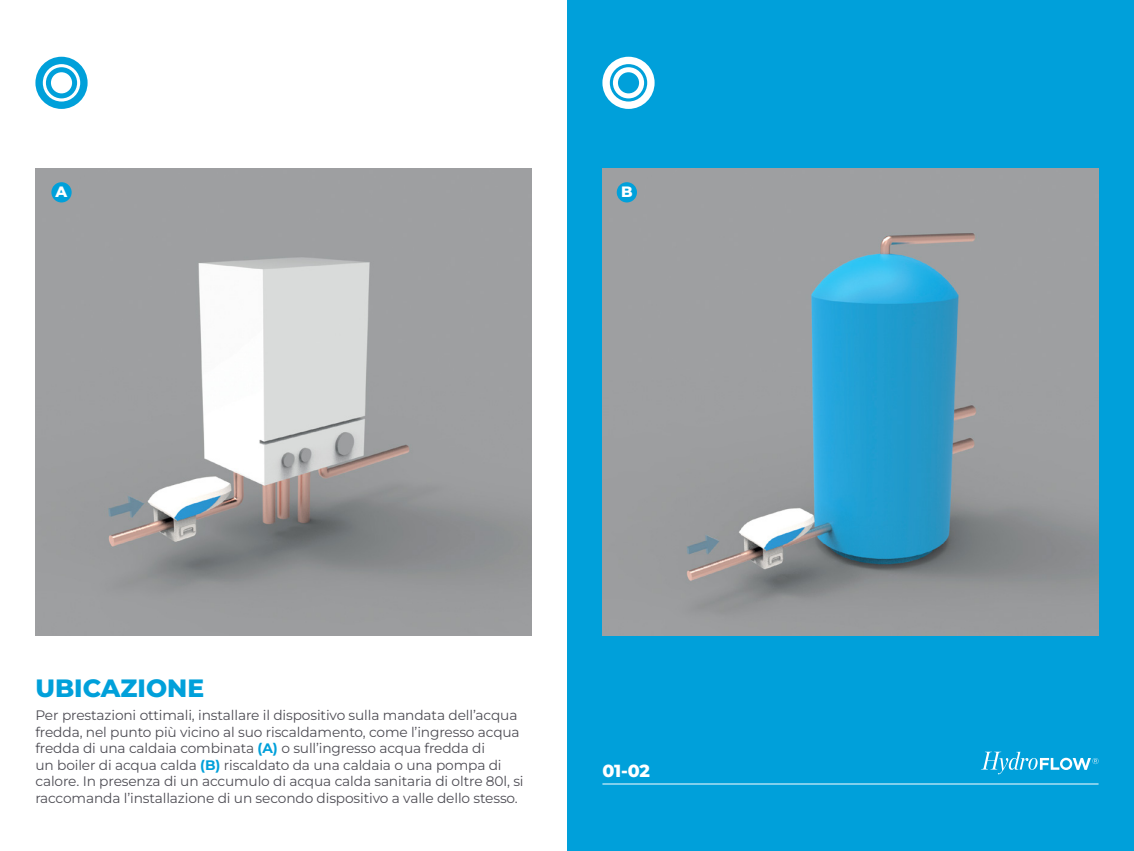
<style>
.page{position:relative;width:1134px;height:851px;background:#fff}
.page>*{position:absolute;margin:0;border:0;box-sizing:border-box;transform-origin:0 0}
.t1{font:800 25px "Montserrat";color:#00a0da}
.t2{font:800 17.5px "Montserrat";color:#fff}
.t3{font:800 15px "Montserrat";color:#fff}
.t4{font:13.75px/16.5px "Montserrat";letter-spacing:-.01em;color:#4f4e55}
.s1{font-weight:700;color:#00a0da}
</style>
<div class="page">
<img style="left:35px;top:168px;width:496px;height:467px">
<svg style="left:35px;top:57px;width:53px;height:52px"></svg>
<div style="left:567px;top:0;width:567px;height:850px;background:#00a0da"></div>
<img style="left:602px;top:168px;width:496px;height:467px">
<svg style="left:602px;top:57px;width:53px;height:52px"></svg>
<svg style="left:981px;top:751px;width:117px;height:23px"></svg>
<hr style="left:602px;top:783px;width:496px;height:1px;background:#fff">
<div style="left:51px;top:182px;width:21px;height:20px;background:#00a0da;border-radius:50%"></div>
<div style="left:617px;top:182px;width:20px;height:20px;background:#00a0da;border-radius:50%"></div>
<p class="t3" style="left:56px;top:182px;width:13px">A</p>
<p class="t3" style="left:621px;top:182px;width:13px">B</p>
<h1 class="t1" style="left:35px;top:671px;width:170px">UBICAZIONE</h1>
<p class="t4" style="left:35px;top:706px;width:490px">Per prestazioni ottimali, installare il dispositivo sulla mandata dell’acqua fredda, nel punto più vicino al suo riscaldamento, come l’ingresso acqua fredda di una caldaia combinata <span class="s1">(A)</span> o sull’ingresso acqua fredda di<br>un boiler di acqua calda <span class="s1">(B)</span> riscaldato da una caldaia o una pompa di calore. In presenza di un accumulo di acqua calda sanitaria di oltre 80l, si raccomanda l’installazione di un secondo dispositivo a valle dello stesso.</p>
<p class="t2" style="left:602px;top:758px;width:49px">01-02</p>
</div>
